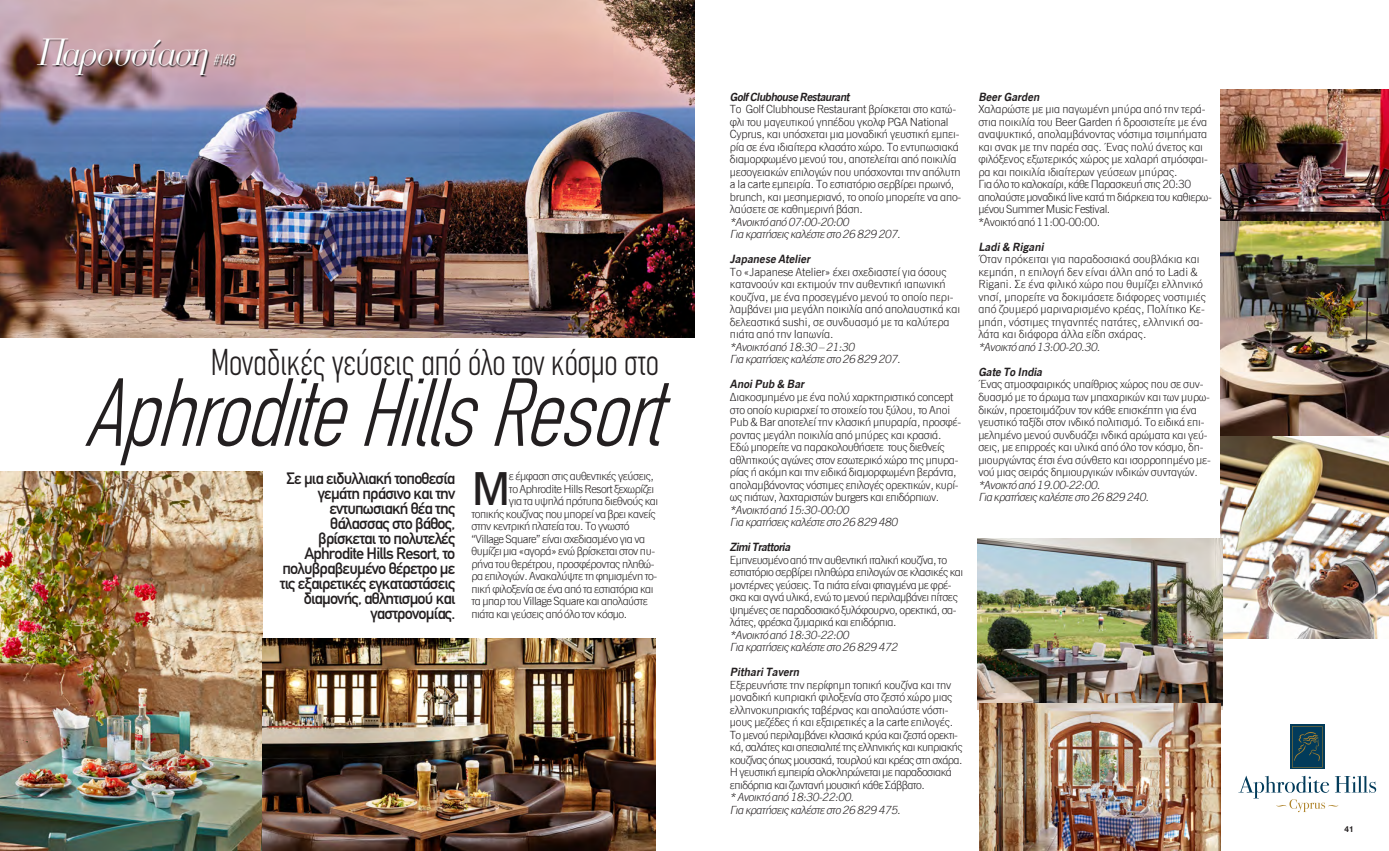
<style>
.page{position:relative;width:1389px;height:851px;background:#fff}
.page>*{position:absolute;margin:0;border:0;box-sizing:border-box;transform-origin:0 0}
.K_ÓÔÓÈÎ{font:italic 300 condensed 94.75px "CF Din";color:#231f20}
.keimeno{font:500 45.75px "C Dsans 03";color:#231f20}
.K_ÓÔÓÈÎ-2{font:italic 37.5px "UB Bonati Medium";color:#fff;scale:.85 1}
.K_ÓÔÓÈÎ-3{font:300 condensed 36.75px "CF Din";letter-spacing:-.01em;color:#231f20}
.protaxi{font:16.25px/15px "CF Din";letter-spacing:-.05em;color:#231f20;text-align:right}
.K_ÓÔÓÈÎ-4{font:italic 300 condensed 15px "CF Din";color:#fff;scale:1.11 1}
.keimeno-2{font:300 11.25px/12.5px "C Dsans 01";letter-spacing:-.02em;color:#231f20}
.keimeno-3{font:300 11.25px/12.5px "C Dsans 01";letter-spacing:-.04em;color:#231f20}
.keimeno-4{font:italic 300 11.25px "C Dsans 01";color:#231f20}
.keimeno-5{font:300 11.25px/12.5px "C Dsans 01";color:#231f20}
.keimeno-6{font:300 11.25px/12.5px "C Dsans 01";letter-spacing:-.045em;color:#231f20}
.keimeno-7{font:italic 600 11.25px "C Dsans 04";color:#231f20}
.K_ÓÔÓÈÎ-5{font:700 8.75px "Helvetica Neue Greek";color:#231f20}
</style>
<div class="page">
<img style="left:0;top:0;width:694px;height:338px">
<svg style="left:1238px;top:775px;width:138px;height:37px"></svg>
<svg style="left:1290px;top:724px;width:34px;height:45px"></svg>
<svg style="left:1292px;top:726px;width:31px;height:41px"></svg>
<img style="left:0;top:471px;width:262px;height:379px">
<img style="left:262px;top:638px;width:394px;height:212px">
<img style="left:1221px;top:220px;width:168px;height:216px">
<img style="left:1221px;top:436px;width:168px;height:202px">
<img style="left:1221px;top:89px;width:168px;height:131px">
<img style="left:978px;top:539px;width:244px;height:170px">
<img style="left:980px;top:703px;width:241px;height:147px">
<svg style="left:37px;top:39px;width:200px;height:38px;background:#a6858b"></svg>
<p class="K_ÓÔÓÈÎ-2" style="left:35px;top:34px;width:214px">Παρουσίαση</p>
<p class="K_ÓÔÓÈÎ-4" style="left:213px;top:52px;width:24px">#148</p>
<p class="K_ÓÔÓÈÎ-3" style="left:211px;top:342px;width:450px">Μοναδικές γεύσεις από όλο τον κόσμο στο</p>
<p class="K_ÓÔÓÈÎ" style="left:84px;top:361px;width:604px">AphroditeHillsResort</p>
<p class="protaxi" style="left:280px;top:471px;width:177px">Σε μια ειδυλλιακή τοποθεσία γεμάτη πράσινο και την εντυπωσιακή θέα της θάλασσας στο βάθος, βρίσκεται το πολυτελές<br>Aphrodite Hills Resort, το πολυβραβευμένο θέρετρο με τις εξαιρετικές εγκαταστάσεις διαμονής, αθλητισμού και γαστρονομίας.</p>
<p class="keimeno" style="left:472px;top:462px;width:41px">Μ</p>
<p class="keimeno-3" style="left:509px;top:470px;width:147px">ε έμφαση στις αυθεντικές γεύσεις,</p>
<p class="keimeno-3" style="left:509px;top:482px;width:147px">το Aphrodite Hills Resort ξεχωρίζει</p>
<p class="keimeno-3" style="left:509px;top:495px;width:151px">για τα υψηλά πρότυπα διεθνούς και</p>
<p class="keimeno-3" style="left:472px;top:507px;width:186px">τοπικής κουζίνας που μπορεί να βρει κανείς</p>
<p class="keimeno-3" style="left:472px;top:520px;width:159px">στην κεντρική πλατεία του. Το γνωστό</p>
<p class="keimeno-3" style="left:472px;top:532px;width:175px">“Village Square” είναι σχεδιασμένο για να</p>
<p class="keimeno-3" style="left:472px;top:545px;width:185px">θυμίζει μια «αγορά» ενώ βρίσκεται στον πυ-</p>
<p class="keimeno-3" style="left:472px;top:557px;width:184px">ρήνα του θερέτρου, προσφέροντας πληθώ-</p>
<p class="keimeno-3" style="left:472px;top:570px;width:187px">ρα επιλογών. Ανακαλύψτε τη φημισμένη το-</p>
<p class="keimeno-3" style="left:472px;top:582px;width:183px">πική φιλοξενία σε ένα από τα εστιατόρια και</p>
<p class="keimeno-3" style="left:472px;top:595px;width:178px">τα μπαρ του Village Square και απολαύστε</p>
<p class="keimeno-3" style="left:472px;top:607px;width:157px">πιάτα και γεύσεις από όλο τον κόσμο.</p>
<p class="keimeno-7" style="left:730px;top:90px;width:124px">GolfClubhouseRestaurant</p>
<p class="keimeno-2" style="left:730px;top:103px;width:233px">Το Golf Clubhouse Restaurant βρίσκεται στο κατώ&shy;φλι του μαγευτικού γηπέδου γκολφ PGA National Cyprus, και υπόσχεται μια μοναδική γευστική εμπει&shy;ρία σε ένα ιδιαίτερα κλασάτο χώρο. Το εντυπωσιακά διαμορφωμένο μενού του, αποτελείται από ποικιλία μεσογειακών επιλογών που υπόσχονται την απόλυτη a la carte εμπειρία. Το εστιατόριο σερβίρει πρωινό, brunch, και μεσημεριανό, το οποίο μπορείτε να απο&shy;λαύσετε σε καθημερινή βάση.</p>
<p class="keimeno-4" style="left:730px;top:216px;width:123px">*Ανοικτό από 07:00-20:00</p>
<p class="keimeno-4" style="left:730px;top:228px;width:174px">Για κρατήσειςκαλέστεστο 26 829 207.</p>
<p class="keimeno-7" style="left:730px;top:252px;width:84px">Japanese Atelier</p>
<p class="keimeno-2" style="left:730px;top:266px;width:232px">Το «Japanese Atelier» έχει σχεδιαστεί για όσους κατανοούν και εκτιμούν την αυθεντική ιαπωνική κουζίνα, με ένα προσεγμένο μενού το οποίο περι&shy;λαμβάνει μια μεγάλη ποικιλία από απολαυστικά και δελεαστικά sushi, σε συνδυασμό με τα καλύτερα πιάτα από την Ιαπωνία.</p>
<p class="keimeno-4" style="left:730px;top:341px;width:129px">*Ανοικτό από 18:30 – 21:30</p>
<p class="keimeno-4" style="left:730px;top:353px;width:174px">Για κρατήσειςκαλέστεστο 26 829 207.</p>
<p class="keimeno-7" style="left:730px;top:377px;width:78px">AnoiPub &amp; Bar</p>
<p class="keimeno-2" style="left:730px;top:391px;width:233px">Διακοσμημένο με ένα πολύ χαρκτηριστικό concept στο οποίο κυριαρχεί το στοιχείο του ξύλου, το Anoi Pub &amp; Bar αποτελεί την κλασική μπυραρία, προσφέ&shy;ροντας μεγάλη ποικιλία από μπύρες και κρασιά.</p>
<p class="keimeno-2" style="left:730px;top:441px;width:230px">Εδώ μπορείτε να παρακολουθήσετε τους διεθνείς αθλητικούς αγώνες στον εσωτερικό χώρο της μπυρα&shy;ρίας ή ακόμη και την ειδικά διαμορφωμένη βεράντα, απολαμβάνοντας νόστιμες επιλογές ορεκτικών, κυρί&shy;ως πιάτων, λαχταριστών burgers και επιδόρπιων.</p>
<p class="keimeno-4" style="left:730px;top:503px;width:123px">*Ανοικτό από 15:30-00:00</p>
<p class="keimeno-4" style="left:730px;top:516px;width:171px">Για κρατήσειςκαλέστεστο 26 829 480</p>
<p class="keimeno-7" style="left:730px;top:540px;width:64px">ZimiTrattoria</p>
<p class="keimeno-3" style="left:730px;top:553px;width:235px">Εμπνευσμένο από την αυθεντική ιταλική κουζίνα, το εστιατόριο σερβίρει πληθώρα επιλογών σε κλασικές και μοντέρνες γεύσεις. Τα πιάτα είναι φτιαγμένα με φρέ&shy;σκα και αγνά υλικά, ενώ το μενού περιλαμβάνει πίτσες ψημένες σε παραδοσιακό ξυλόφουρνο, ορεκτικά, σα&shy;λάτες, φρέσκα ζυμαρικά και επιδόρπια.</p>
<p class="keimeno-4" style="left:730px;top:628px;width:123px">*Ανοικτό από 18:30-22:00</p>
<p class="keimeno-4" style="left:730px;top:641px;width:171px">Για κρατήσειςκαλέστεστο 26 829 472</p>
<p class="keimeno-7" style="left:730px;top:665px;width:73px">PithariTavern</p>
<p class="keimeno-2" style="left:730px;top:678px;width:225px">Εξερευνήστε την περίφημη τοπική κουζίνα και την μοναδική κυπριακή φιλοξενία στο ζεστό χώρο μιας ελληνοκυπριακής ταβέρνας και απολαύστε νόστι&shy;μους μεζέδες ή και εξαιρετικές a la carte επιλογές.</p>
<p class="keimeno-6" style="left:730px;top:728px;width:234px">Το μενού περιλαμβάνει κλασικά κρύα και ζεστά ορεκτι&shy;κά, σαλάτες και σπεσιαλιτέ της ελληνικής και κυπριακής κουζίνας όπως μουσακά, τουρλού και κρέας στη σχάρα.<br>Η γευστική εμπειρία ολοκληρώνεται με παραδοσιακά επιδόρπια και ζωντανή μουσική κάθε Σάββατο.</p>
<p class="keimeno-4" style="left:730px;top:791px;width:128px">* Ανοικτό από 18:30-22:00.</p>
<p class="keimeno-4" style="left:730px;top:803px;width:174px">Για κρατήσειςκαλέστεστο 26 829 475.</p>
<p class="keimeno-7" style="left:978px;top:90px;width:65px">BeerGarden</p>
<p class="keimeno-2" style="left:978px;top:103px;width:231px">Χαλαρώστε με μια παγωμένη μπύρα από την τερά&shy;στια ποικιλία του Beer Garden ή δροσιστείτε με ένα αναψυκτικό, απολαμβάνοντας νόστιμα τσιμπήματα και σνακ με την παρέα σας. Ένας πολύ άνετος και φιλόξενος εξωτερικός χώρος με χαλαρή ατμόσφαι&shy;ρα και ποικιλία ιδιαίτερων γεύσεων μπύρας.</p>
<p class="keimeno-3" style="left:978px;top:178px;width:235px">Για όλο το καλοκαίρι, κάθε Παρασκευή στις 20:30 απολαύστε μοναδικά live κατά τη διάρκεια του καθιερω&shy;μένου Summer Music Festival.</p>
<p class="keimeno-3" style="left:978px;top:216px;width:124px">*Ανοικτό από 11:00-00:00.</p>
<p class="keimeno-7" style="left:978px;top:240px;width:69px">Ladi&amp; Rigani</p>
<p class="keimeno-5" style="left:978px;top:253px;width:229px">Όταν πρόκειται για παραδοσιακά σουβλάκια και κεμπάπ, η επιλογή δεν είναι άλλη από το Ladi &amp; Rigani. Σε ένα φιλικό χώρο που θυμίζει ελληνικό νησί, μπορείτε να δοκιμάσετε διάφορες νοστιμιές από ζουμερό μαριναρισμένο κρέας, Πολίτικο Κε&shy;μπάπ, νόστιμες τηγανητές πατάτες, ελληνική σα&shy;λάτα και διάφορα άλλα είδη σχάρας.</p>
<p class="keimeno-4" style="left:978px;top:341px;width:126px">*Ανοικτό από 13:00-20.30.</p>
<p class="keimeno-7" style="left:978px;top:365px;width:68px">Gate To India</p>
<p class="keimeno-2" style="left:978px;top:378px;width:234px">Ένας ατμοσφαιρικός υπαίθριος χώρος που σε συν&shy;δυασμό με το άρωμα των μπαχαρικών και των μυρω&shy;δικών, προετοιμάζουν τον κάθε επισκέπτη για ένα γευστικό ταξίδι στον ινδικό πολιτισμό. Το ειδικά επι&shy;μελημένο μενού συνδυάζει ινδικά αρώματα και γεύ&shy;σεις, με επιρροές και υλικά από όλο τον κόσμο, δη&shy;μιουργώντας έτσι ένα σύνθετο και ισορροπημένο με&shy;νού μιας σειράς δημιουργικών ινδικών συνταγών.</p>
<p class="keimeno-4" style="left:978px;top:478px;width:126px">*Ανοικτό από 19.00-22:00.</p>
<p class="keimeno-4" style="left:978px;top:491px;width:174px">Για κρατήσειςκαλέστεστο 26 829 240.</p>
<p class="K_ÓÔÓÈÎ-5" style="left:1344px;top:824px;width:11px">41</p>
</div>
